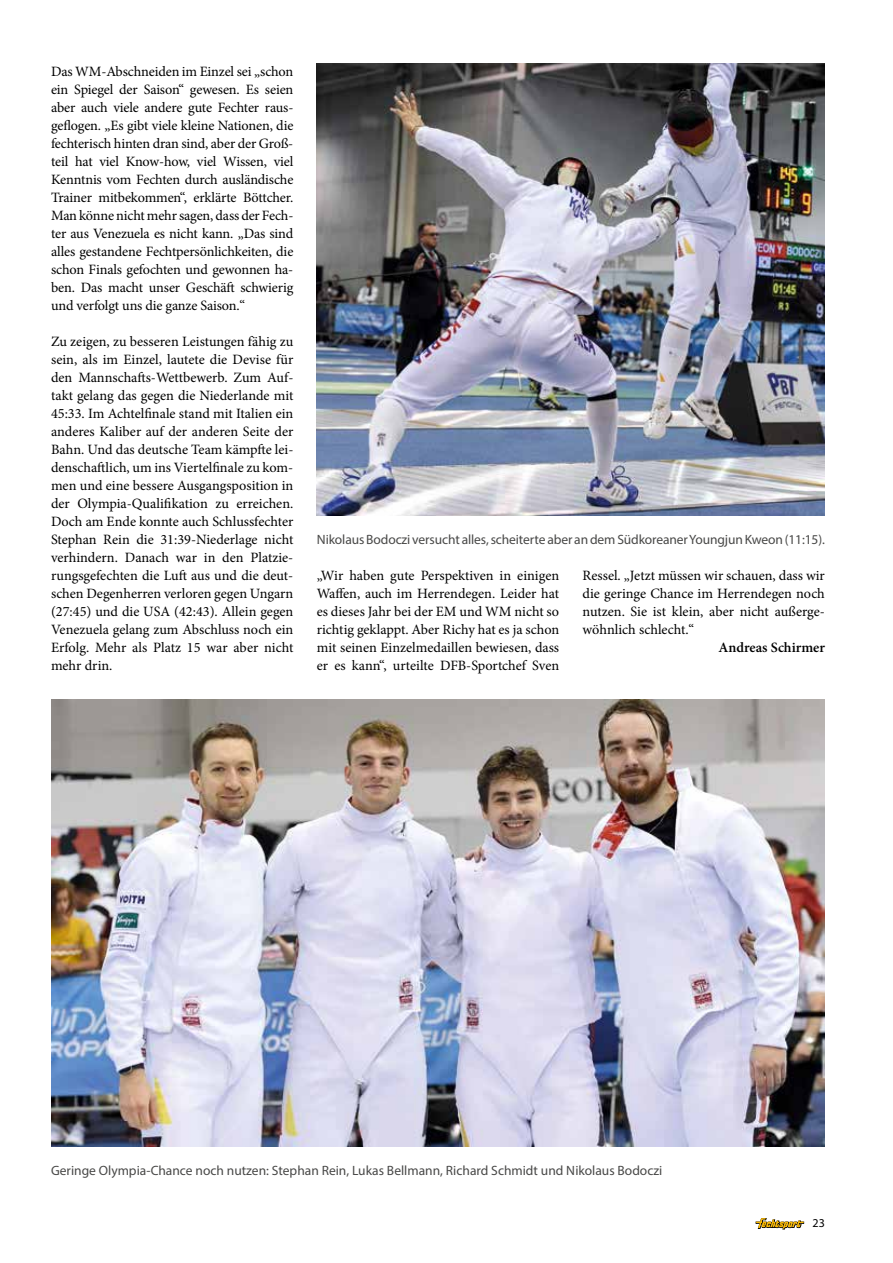
<style>
.page{position:relative;width:893px;height:1263px;background:#fff}
.page>*{position:absolute;margin:0;border:0;box-sizing:border-box;transform-origin:0 0}
.t1{font:14.25px/18px "Minion Pro";letter-spacing:-.005em;color:#000;text-align:justify}
.t2{font:600 14.25px "Minion Pro";color:#000}
.t3{font:13.5px "Myriad Pro";color:#484847}
.t4{font:12px "Myriad Pro";color:#000}
</style>
<div class="page">
<svg style="left:756px;top:1218px;width:48px;height:11px"></svg>
<img style="left:51px;top:699px;width:774px;height:447px">
<img style="left:317px;top:64px;width:508px;height:452px">
<p class="t1" style="left:51px;top:63px;width:244px">Das WM-Abschneiden im Einzel sei „schon ein Spiegel der Saison“ gewesen. Es seien aber auch viele andere gute Fechter raus&shy;geflogen. „Es gibt viele kleine Nationen, die fechterisch hinten dran sind, aber der Groß&shy;teil hat viel Know-how, viel Wissen, viel Kenntnis vom Fechten durch ausländische Trainer mitbekommen“, erklärte Böttcher.<br>Man könne nicht mehr sagen, dass der Fech&shy;ter aus Venezuela es nicht kann. „Das sind alles gestandene Fechtpersönlichkeiten, die schon Finals gefochten und gewonnen ha&shy;ben. Das macht unser Geschäft schwierig und verfolgt uns die ganze Saison.“</p>
<p class="t1" style="left:51px;top:333px;width:244px">Zu zeigen, zu besseren Leistungen fähig zu sein, als im Einzel, lautete die Devise für den Mannschafts-Wettbewerb. Zum Auf&shy;takt gelang das gegen die Niederlande mit 45:33. Im Achtelfinale stand mit Italien ein anderes Kaliber auf der anderen Seite der Bahn. Und das deutsche Team kämpfte lei&shy;denschaftlich, um ins Viertelfinale zu kom&shy;men und eine bessere Ausgangsposition in der Olympia-Qualifikation zu erreichen.<br>Doch am Ende konnte auch Schlussfechter Stephan Rein die 31:39-Niederlage nicht verhindern. Danach war in den Platzie&shy;rungsgefechten die Luft aus und die deut&shy;schen Degenherren verloren gegen Ungarn (27:45) und die USA (42:43). Allein gegen Venezuela gelang zum Abschluss noch ein Erfolg. Mehr als Platz 15 war aber nicht mehr drin.</p>
<p class="t3" style="left:317px;top:532px;width:510px">Nikolaus Bodoczi versucht alles, scheiterte aber an dem Südkoreaner Youngjun Kweon (11:15).</p>
<p class="t1" style="left:317px;top:567px;width:244px">„Wir haben gute Perspektiven in einigen Waffen, auch im Herrendegen. Leider hat es dieses Jahr bei der EM und WM nicht so richtig geklappt. Aber Richy hat es ja schon mit seinen Einzelmedaillen bewiesen, dass er es kann“, urteilte DFB-Sportchef Sven</p>
<p class="t1" style="left:583px;top:567px;width:244px">Ressel. „Jetzt müssen wir schauen, dass wir die geringe Chance im Herrendegen noch nutzen. Sie ist klein, aber nicht außerge&shy;wöhnlich schlecht.“</p>
<p class="t2" style="left:718px;top:638px;width:108px">Andreas Schirmer</p>
<p class="t3" style="left:51px;top:1162px;width:613px">Geringe Olympia-Chance noch nutzen: Stephan Rein, Lukas Bellmann, Richard Schmidt und Nikolaus Bodoczi</p>
<p class="t4" style="left:813px;top:1216px;width:14px">23</p>
</div>
